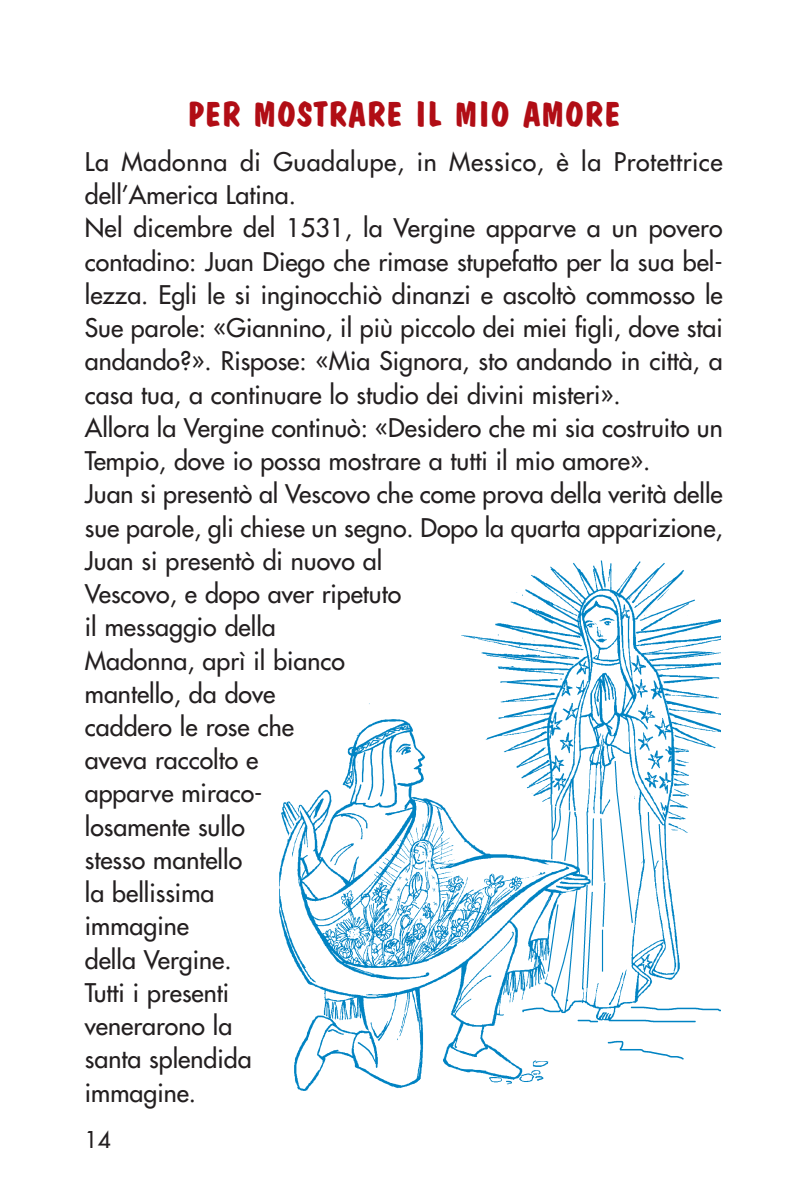
<style>
.page{position:relative;width:808px;height:1191px;background:#fff}
.page>*{position:absolute;margin:0;border:0;box-sizing:border-box;transform-origin:0 0}
.t1{font:700 35px "Dom Casual";color:#b10d15}
.t2{font:25px/33.2px "Futura";color:#231f20}
.t3{font:22.5px "Futura";color:#231f20}
</style>
<div class="page">
<img style="left:279px;top:561px;width:442px;height:530px">
<h1 class="t1" style="left:187px;top:100px;width:435px">PER MOSTRARE IL MIO AMORE</h1>
<p class="t2" style="left:85px;top:147px;width:639px">La Madonna di Guadalupe, in Messico, è la Protettrice dell’America Latina.<br>Nel dicembre del 1531, la Vergine apparve a un povero contadino: Juan Diego che rimase stupefatto per la sua bel&shy;lezza. Egli le si inginocchiò dinanzi e ascoltò commosso le<br>Sue parole: «Giannino, il più piccolo dei miei figli, dove stai andando?». Rispose: «Mia Signora, sto andando in città, a casa tua, a continuare lo studio dei divini misteri».<br>Allora la Vergine continuò: «Desidero che mi sia costruito un<br>Tempio, dove io possa mostrare a tutti il mio amore».<br>Juan si presentò al Vescovo che come prova della verità delle sue parole, gli chiese un segno. Dopo la quarta apparizione,<br>Juan si presentò di nuovo al<br>Vescovo, e dopo aver ripetuto<br>il messaggio della<br>Madonna, aprì il bianco<br>mantello, da dove<br>caddero le rose che<br>aveva raccolto e<br>apparve miraco-<br>losamente sullo<br>stesso mantello<br>la bellissima<br>immagine<br>della Vergine.<br>Tutti i presenti<br>venerarono la<br>santa splendida<br>immagine.</p>
<p class="t3" style="left:85px;top:1128px;width:27px">14</p>
</div>
